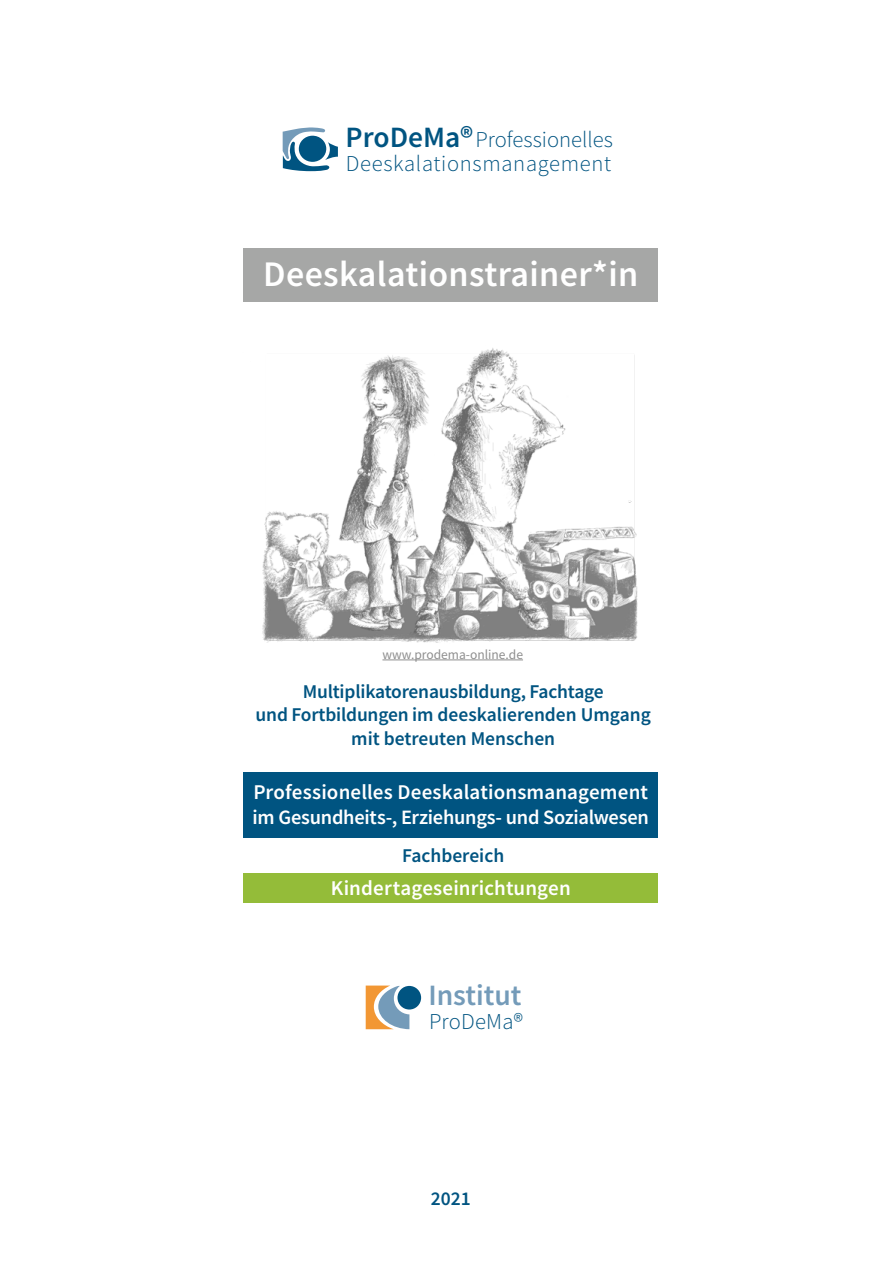
<style>
.page{position:relative;width:893px;height:1263px;background:#fff}
.page>*{position:absolute;margin:0;border:0;box-sizing:border-box;transform-origin:0 0}
.t1{font:600 36px "Source Sans Pro";letter-spacing:.01em;color:#fff}
.Titelseite{font:600 29.55px "Source Sans Pro";color:#749bb9}
.Titelseite-2{font:300 22.65px "Source Sans Pro";letter-spacing:.02em;color:#005481}
.Titelseite-3{font:300 22.65px "Source Sans Pro";color:#005481}
.Titelseite-4{font:600 21px "Source Sans Pro";letter-spacing:.005em;color:#fff}
.Titelseite-5{font:600 20.4px "Source Sans Pro";letter-spacing:-.015em;color:#fff}
.Titelseite-6{font:600 19.5px "Source Sans Pro";letter-spacing:-.01em;color:#005481}
.Titelseite-7{font:13.5px "Source Sans Pro";color:#8e8e8e}
.s1{font-weight:600;font-size:29.55px}
</style>
<div class="page">
<div style="left:243px;top:248px;width:415px;height:54px;background:#a6a7a6"></div>
<img style="left:262px;top:348px;width:376px;height:295px">
<div style="left:243px;top:773px;width:415px;height:65px;background:#005481"></div>
<div style="left:243px;top:873px;width:415px;height:29px;background:#94bc39"></div>
<hr style="left:382px;top:659px;width:141px;height:1px;background:#8e8e8e">
<svg style="left:283px;top:127px;width:55px;height:44px"></svg>
<div style="left:397px;top:986px;width:24px;height:23px;background:#005481;border-radius:50%"></div>
<svg style="left:366px;top:985px;width:43px;height:44px"></svg>
<p class="Titelseite-3" style="left:346px;top:126px;width:269px"><span class="s1">ProDeMa®</span>Professionelles</p>
<p class="Titelseite-2" style="left:346px;top:150px;width:267px">Deeskalationsmanagement</p>
<h1 class="t1" style="left:263px;top:250px;width:377px">Deeskalationstrainer*in</h1>
<p class="Titelseite-7" style="left:382px;top:646px;width:142px">www.prodema-online.de</p>
<p class="Titelseite-6" style="left:303px;top:678px;width:303px">Multiplikatorenausbildung, Fachtage</p>
<p class="Titelseite-6" style="left:256px;top:702px;width:397px">und Fortbildungen im deeskalierenden Umgang</p>
<p class="Titelseite-6" style="left:351px;top:725px;width:205px">mit betreuten Menschen</p>
<p class="Titelseite-4" style="left:253px;top:778px;width:396px">Professionelles Deeskalationsmanagement</p>
<p class="Titelseite-5" style="left:253px;top:803px;width:398px">im Gesundheits-, Erziehungs- und Sozialwesen</p>
<p class="Titelseite-6" style="left:402px;top:842px;width:104px">Fachbereich</p>
<p class="Titelseite-4" style="left:331px;top:874px;width:241px">Kindertageseinrichtungen</p>
<p class="Titelseite" style="left:428px;top:976px;width:95px">Institut</p>
<p class="Titelseite-2" style="left:429px;top:1008px;width:95px">ProDeMa®</p>
<p class="Titelseite-6" style="left:431px;top:1185px;width:42px">2021</p>
</div>
